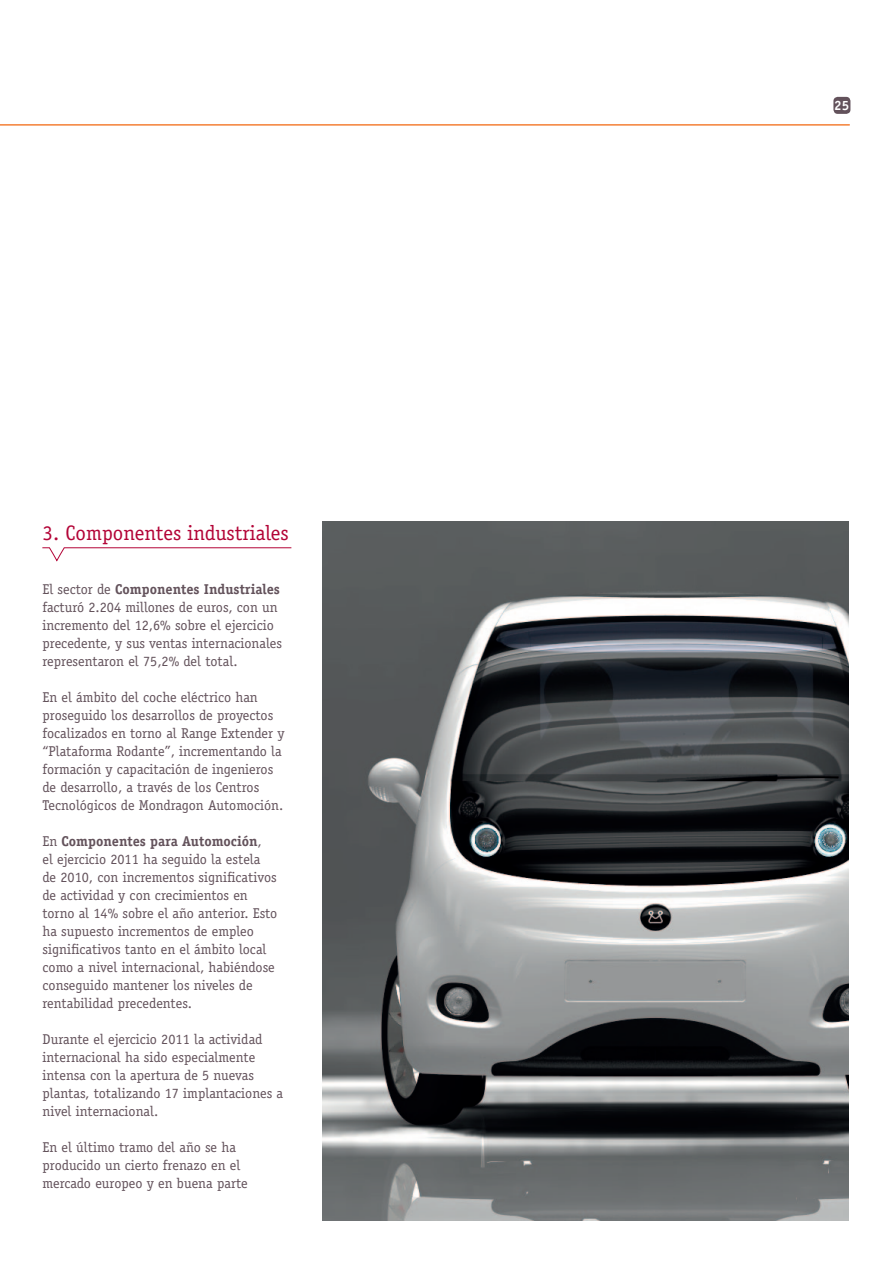
<style>
.page{position:relative;width:893px;height:1263px;background:#fff}
.page>*{position:absolute;margin:0;border:0;box-sizing:border-box;transform-origin:0 0}
.t1{font:21px "Officina Serif Std";color:#b30437}
.t2{font:14.25px/18px "Officina Serif Std";color:#63525b}
.t3{font:700 13.5px "Officina Serif Std";color:#fff}
.s1{font-weight:700}
</style>
<div class="page">
<div style="left:833px;top:97px;width:17px;height:17px;background:#63525b;border-radius:4px"></div>
<hr style="left:0;top:124px;width:850px;height:1px;background:#f47d31">
<svg style="left:42px;top:547px;width:250px;height:15px"></svg>
<img style="left:322px;top:521px;width:526px;height:699px">
<h1 class="t1" style="left:43px;top:521px;width:248px">3. Componentes industriales</h1>
<p class="t2" style="left:43px;top:580px;width:241px">El sector de <span class="s1">Componentes Industriales </span>facturó 2.204 millones de euros, con un incremento del 12,6% sobre el ejercicio precedente, y sus ventas internacionales representaron el 75,2% del total.</p>
<p class="t2" style="left:43px;top:688px;width:244px">En el ámbito del coche eléctrico han proseguido los desarrollos de proyectos focalizados en torno al Range Extender y “Plataforma Rodante”, incrementando la formación y capacitación de ingenieros de desarrollo, a través de los Centros Tecnológicos de Mondragon Automoción.</p>
<p class="t2" style="left:43px;top:832px;width:236px">En <span class="s1">Componentes para Automoción</span>,<br>el ejercicio 2011 ha seguido la estela de 2010, con incrementos significativos de actividad y con crecimientos en torno al 14% sobre el año anterior. Esto ha supuesto incrementos de empleo significativos tanto en el ámbito local como a nivel internacional, habiéndose conseguido mantener los niveles de rentabilidad precedentes.</p>
<p class="t2" style="left:43px;top:1030px;width:242px">Durante el ejercicio 2011 la actividad internacional ha sido especialmente intensa con la apertura de 5 nuevas plantas, totalizando 17 implantaciones a nivel internacional.</p>
<p class="t2" style="left:43px;top:1138px;width:207px">En el último tramo del año se ha producido un cierto frenazo en el mercado europeo y en buena parte</p>
<p class="t3" style="left:834px;top:97px;width:17px">25</p>
</div>
